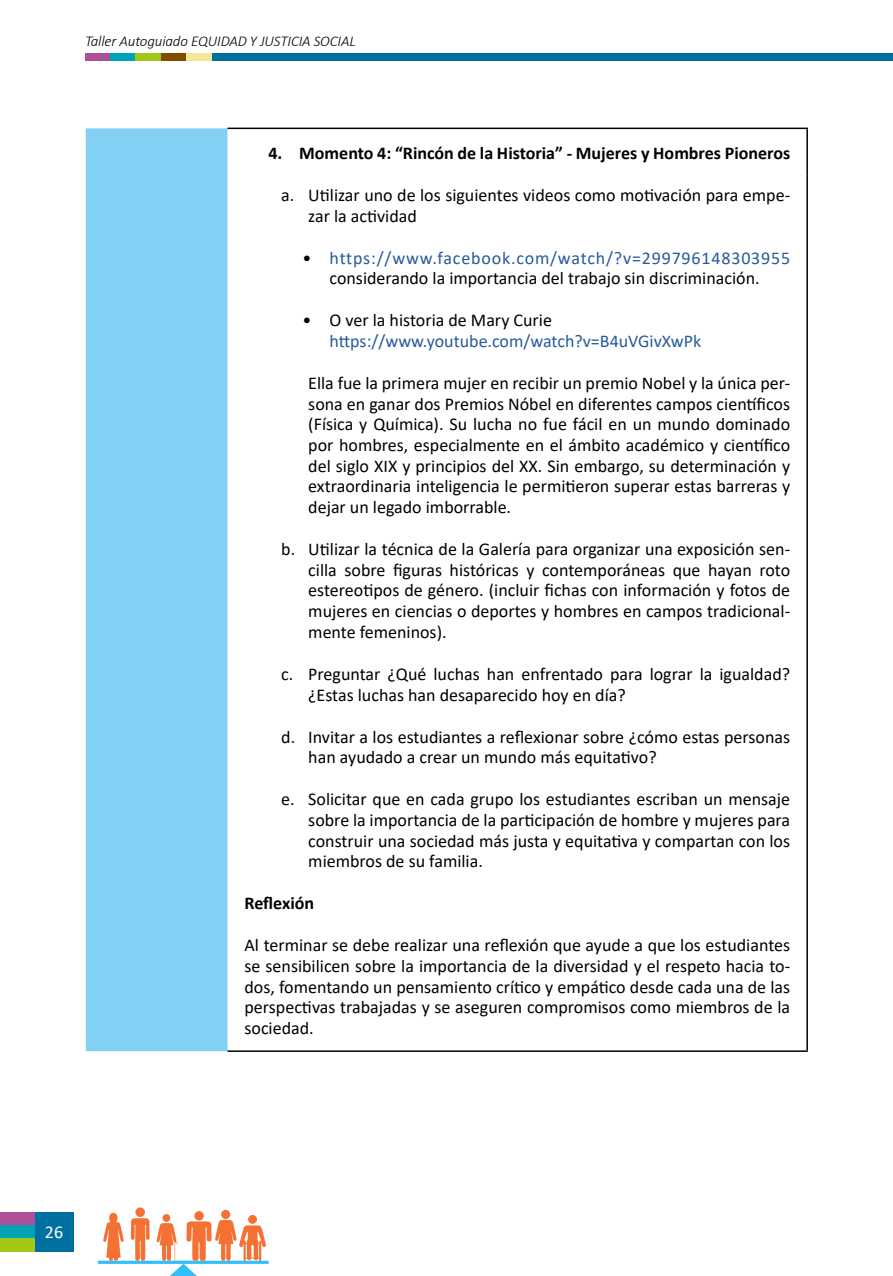
<style>
.page{position:relative;width:893px;height:1276px;background:#fff}
.page>*{position:absolute;margin:0;border:0;box-sizing:border-box;transform-origin:0 0}
.t1{font:18px/20.7px "Calibri";color:#000;text-align:justify}
.t2{font:700 18px "Calibri";color:#000}
.t3{font:18px "Calibri";color:#275b9b}
.t4{font:18px "Calibri";color:#fff}
.t5{font:italic 300 15px "Calibri";letter-spacing:-.01em;color:#000}
.s1{color:#275b9b}
</style>
<div class="page">
<div style="left:35px;top:1212px;width:39px;height:39px;background:#0070a1"></div>
<div style="left:0;top:1212px;width:35px;height:13px;background:#b04f99"></div>
<div style="left:0;top:1225px;width:35px;height:13px;background:#00a3b5"></div>
<div style="left:0;top:1238px;width:35px;height:13px;background:#a3c717"></div>
<div style="left:85px;top:54px;width:808px;height:7px;background:#0070a1"></div>
<div style="left:85px;top:54px;width:25px;height:7px;background:#b04f99"></div>
<div style="left:110px;top:54px;width:26px;height:7px;background:#00a3b5"></div>
<div style="left:136px;top:54px;width:25px;height:7px;background:#a3c717"></div>
<div style="left:161px;top:54px;width:25px;height:7px;background:#824d00"></div>
<div style="left:186px;top:54px;width:26px;height:7px;background:#f2e699"></div>
<svg style="left:98px;top:1207px;width:171px;height:69px"></svg>
<div style="left:194px;top:1211px;width:10px;height:9px;background:#f57033;border-radius:50%"></div>
<div style="left:221px;top:1209px;width:9px;height:10px;background:#f57033;border-radius:50%"></div>
<div style="left:248px;top:1215px;width:9px;height:8px;background:#f57033;border-radius:50%"></div>
<div style="left:162px;top:1214px;width:8px;height:8px;background:#f57033;border-radius:50%"></div>
<div style="left:86px;top:128px;width:141px;height:923px;background:#83d0f5"></div>
<hr style="left:227px;top:128px;width:581px;height:1px;background:#000">
<hr style="left:806px;top:129px;width:2px;height:47px;background:#000">
<hr style="left:806px;top:176px;width:2px;height:874px;background:#000">
<hr style="left:227px;top:1050px;width:581px;height:2px;background:#000">
<p class="t5" style="left:85px;top:32px;width:272px">Taller Autoguiado EQUIDAD Y JUSTICIA SOCIAL</p>
<p class="t2" style="left:269px;top:140px;width:523px">4. Momento 4: “Rincón de la Historia” - Mujeres y Hombres Pioneros</p>
<p class="t1" style="left:308px;top:184px;width:483px;text-indent:-27px">a. Utilizar uno de los siguientes videos como motivación para empe&shy;zar la actividad</p>
<p class="t1" style="left:303px;top:247px;width:489px;text-align:center">• <span class="s1">https://www.facebook.com/watch/?v=299796148303955 </span>considerando la importancia del trabajo sin discriminación.</p>
<p class="t1" style="left:303px;top:309px;width:251px">• O ver la historia de Mary Curie</p>
<p class="t3" style="left:330px;top:328px;width:373px">https://www.youtube.com/watch?v=B4uVGivXwPk</p>
<p class="t1" style="left:308px;top:372px;width:483px">Ella fue la primera mujer en recibir un premio Nobel y la única per&shy;sona en ganar dos Premios Nóbel en diferentes campos científicos (Física y Química). Su lucha no fue fácil en un mundo dominado por hombres, especialmente en el ámbito académico y científico del siglo XIX y principios del XX. Sin embargo, su determinación y extraordinaria inteligencia le permitieron superar estas barreras y dejar un legado imborrable.</p>
<p class="t1" style="left:308px;top:538px;width:483px;text-indent:-27px">b. Utilizar la técnica de la Galería para organizar una exposición sen&shy;cilla sobre figuras históricas y contemporáneas que hayan roto estereotipos de género. (incluir fichas con información y fotos de mujeres en ciencias o deportes y hombres en campos tradicional&shy;mente femeninos).</p>
<p class="t1" style="left:308px;top:663px;width:483px;text-indent:-27px">c. Preguntar ¿Qué luchas han enfrentado para lograr la igualdad? ¿Estas luchas han desaparecido hoy en día?</p>
<p class="t1" style="left:308px;top:726px;width:483px;text-indent:-27px">d. Invitar a los estudiantes a reflexionar sobre ¿cómo estas personas han ayudado a crear un mundo más equitativo?</p>
<p class="t1" style="left:308px;top:788px;width:483px;text-indent:-27px">e. Solicitar que en cada grupo los estudiantes escriban un mensaje sobre la importancia de la participación de hombre y mujeres para construir una sociedad más justa y equitativa y compartan con los miembros de su familia.</p>
<p class="t2" style="left:244px;top:890px;width:71px">Reflexión</p>
<p class="t1" style="left:244px;top:934px;width:547px">Al terminar se debe realizar una reflexión que ayude a que los estudiantes se sensibilicen sobre la importancia de la diversidad y el respeto hacia to&shy;dos, fomentando un pensamiento crítico y empático desde cada una de las perspectivas trabajadas y se aseguren compromisos como miembros de la sociedad.</p>
<p class="t4" style="left:45px;top:1219px;width:20px">26</p>
</div>
